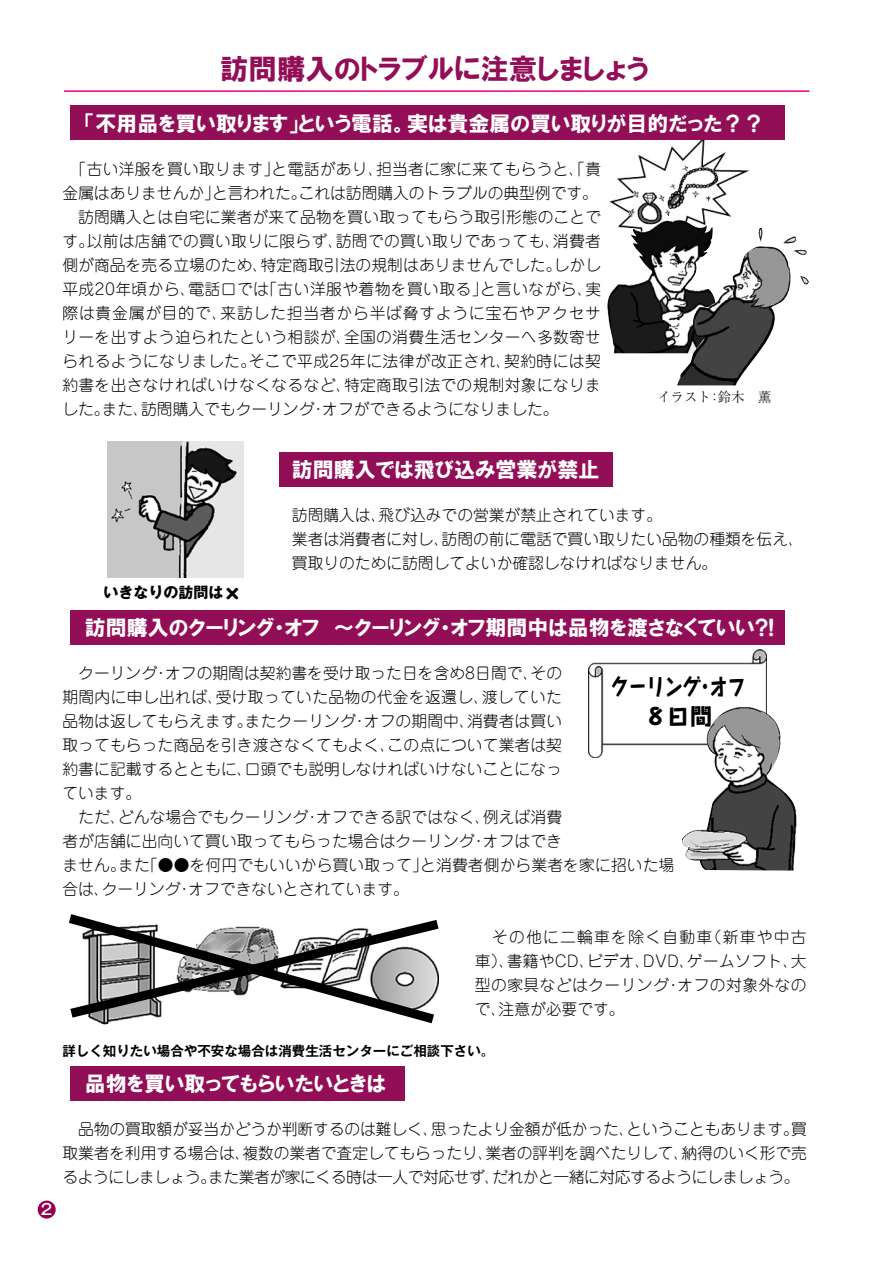
<style>
.page{position:relative;width:893px;height:1263px;background:#fff}
.page>*{position:absolute;margin:0;border:0;box-sizing:border-box;transform-origin:0 0}
.t1{font:28.5px "HGP Soei Kakugothic UB";color:#920e57}
.t2{font:800 22.8px/30.3px "Taka Hand Std";color:#000;text-align:right;scale:.79 1}
.t3{font:21px "HGP Soei Kakugothic UB";color:#fff}
.t4{font:900 18px "Shin M Go Pro";color:#000}
.t5{font:300 15.75px/24px "Jun 101 Pro";letter-spacing:.005em;color:#000}
.t6{font:300 15.75px "Jun 101 Pro";letter-spacing:.025em;color:#000}
.t7{font:300 15.75px "Jun 101 Pro";letter-spacing:-.025em;color:#000}
.t8{font:300 15.75px "Jun 101 Pro";letter-spacing:.055em;color:#000}
.t9{font:300 15.75px/24px "Jun 101 Pro";letter-spacing:.03em;color:#000}
.t10{font:300 15.75px/24px "Jun 101 Pro";letter-spacing:.08em;color:#000}
.t11{font:700 15px "Gothic MB101 Pro";color:#000}
.t12{font:500 15px "Gothic MB101 Pro";color:#fff}
.t13{font:700 13.5px "Gothic MB101 Pro De";color:#000}
.t14{font:300 13.5px "Ryumin Pro";color:#000}
</style>
<div class="page">
<img style="left:589px;top:650px;width:177px;height:108px">
<img style="left:682px;top:706px;width:115px;height:164px">
<img style="left:107px;top:441px;width:137px;height:137px">
<img style="left:609px;top:140px;width:140px;height:80px">
<img style="left:628px;top:165px;width:91px;height:55px">
<img style="left:607px;top:220px;width:106px;height:133px">
<img style="left:677px;top:228px;width:132px;height:157px">
<div style="left:71px;top:610px;width:714px;height:35px;background:#920e57"></div>
<div style="left:71px;top:1066px;width:334px;height:35px;background:#920e57"></div>
<div style="left:279px;top:453px;width:333px;height:34px;background:#920e57"></div>
<div style="left:71px;top:105px;width:714px;height:35px;background:#920e57"></div>
<div style="left:38px;top:1200px;width:18px;height:18px;background:#910050;border-radius:50%"></div>
<hr style="left:64px;top:90px;width:745px;height:2px;background:#e4007f">
<svg style="left:68px;top:914px;width:371px;height:111px"></svg>
<h1 class="t1" style="left:220px;top:54px;width:430px">訪問購入のトラブルに注意しましょう</h1>
<h3 class="t3" style="left:85px;top:113px;width:681px">「不用品を買い取ります」という電話。実は貴金属の買い取りが目的だった??</h3>
<p class="t5" style="left:376px;top:155px;width:226px">担当者に家に来てもらうと、「貴</p>
<p class="t5" style="left:272px;top:155px;width:114px">と電話があり、</p>
<p class="t5" style="left:62px;top:155px;width:218px">　「古い洋服を買い取ります」</p>
<p class="t5" style="left:299px;top:179px;width:301px">これは訪問購入のトラブルの典型例です。</p>
<p class="t5" style="left:62px;top:179px;width:159px">金属はありませんか」</p>
<p class="t5" style="left:62px;top:203px;width:540px">　訪問購入とは自宅に業者が来て品物を買い取ってもらう取引形態のことで</p>
<p class="t5" style="left:553px;top:227px;width:49px">消費者</p>
<p class="t5" style="left:212px;top:179px;width:96px">と言われた。</p>
<p class="t5" style="left:87px;top:227px;width:258px">以前は店舗での買い取りに限らず、</p>
<p class="t5" style="left:336px;top:227px;width:226px">訪問での買い取りであっても、</p>
<p class="t5" style="left:62px;top:227px;width:33px">す。</p>
<p class="t5" style="left:62px;top:251px;width:207px">側が商品を売る立場のため、</p>
<p class="t5" style="left:261px;top:251px;width:302px">特定商取引法の規制はありませんでした。</p>
<p class="t5" style="left:554px;top:251px;width:49px">しかし</p>
<p class="t6" style="left:480px;top:276px;width:123px">と言いながら実、</p>
<p class="t6" style="left:261px;top:276px;width:228px">「古い洋服や着物を買い取る」</p>
<p class="t6" style="left:62px;top:276px;width:135px">平成20年頃から、</p>
<p class="t5" style="left:188px;top:275px;width:82px">電話口では</p>
<p class="t8" style="left:220px;top:300px;width:382px">来訪した担当者から半ば脅すように宝石やアクセサ</p>
<p class="t8" style="left:62px;top:300px;width:167px">際は貴金属が目的で、</p>
<p class="t5" style="left:62px;top:323px;width:291px">リーを出すよう迫られたという相談が、</p>
<p class="t5" style="left:344px;top:323px;width:258px">全国の消費生活センターへ多数寄せ</p>
<p class="t6" style="left:249px;top:348px;width:264px">そこで平成25年に法律が改正され、</p>
<p class="t5" style="left:504px;top:347px;width:98px">契約時には契</p>
<p class="t6" style="left:62px;top:348px;width:195px">られるようになりました。</p>
<p class="t5" style="left:322px;top:371px;width:238px;text-indent:-260px">約書を出さなければいけなくなるなど、<br>オフができるようになりました。</p>
<p class="t5" style="left:344px;top:371px;width:258px">特定商取引法での規制対象になりま</p>
<p class="t5" style="left:141px;top:395px;width:175px">訪問購入でもクーリング</p>
<p class="t5" style="left:62px;top:395px;width:49px">した。</p>
<p class="t5" style="left:102px;top:395px;width:49px">また、</p>
<p class="t5" style="left:310px;top:395px;width:17px">・</p>
<p class="t14" style="left:718px;top:386px;width:55px">鈴木　薫</p>
<p class="t14" style="left:657px;top:386px;width:55px">イラスト</p>
<p class="t14" style="left:708px;top:386px;width:15px">：</p>
<h3 class="t3" style="left:292px;top:459px;width:309px">訪問購入では飛び込み営業が禁止</h3>
<p class="t5" style="left:379px;top:501px;width:285px">飛び込みでの営業が禁止されています。</p>
<p class="t5" style="left:292px;top:501px;width:96px">訪問購入は、</p>
<p class="t11" style="left:104px;top:580px;width:121px">いきなりの訪問は</p>
<p class="t4" style="left:224px;top:579px;width:19px">×</p>
<p class="t5" style="left:442px;top:525px;width:364px">訪問の前に電話で買い取りたい品物の種類を伝え、</p>
<p class="t5" style="left:292px;top:525px;width:427px">業者は消費者に対し、<br>買取りのために訪問してよいか確認しなければなりません。</p>
<h3 class="t3" style="left:85px;top:617px;width:691px">訪問購入のクーリング・オフ　～クーリング・オフ期間中は品物を渡さなくていい?!</h3>
<p class="t5" style="left:531px;top:659px;width:33px">その</p>
<p class="t5" style="left:62px;top:659px;width:96px">　クーリング</p>
<p class="t5" style="left:165px;top:659px;width:375px">オフの期間は契約書を受け取った日を含め8日間で、</p>
<p class="t5" style="left:153px;top:659px;width:17px">・</p>
<h2 class="t2" style="left:611px;top:669px;width:172px">クーリングオフ</h2>
<h2 class="t2" style="left:644px;top:669px;width:90px">・<br>８日間</h2>
<p class="t6" style="left:62px;top:684px;width:162px">期間内に申し出れば、</p>
<p class="t6" style="left:216px;top:684px;width:275px">受け取っていた品物の代金を返還し、</p>
<p class="t5" style="left:482px;top:683px;width:82px">渡していた</p>
<p class="t5" style="left:245px;top:707px;width:112px">またクーリング</p>
<p class="t5" style="left:364px;top:707px;width:112px">オフの期間中、</p>
<p class="t5" style="left:467px;top:707px;width:97px">消費者は買い</p>
<p class="t5" style="left:62px;top:707px;width:192px">品物は返してもらえます。</p>
<p class="t5" style="left:352px;top:707px;width:17px">・</p>
<p class="t5" style="left:388px;top:731px;width:176px">この点について業者は契</p>
<p class="t5" style="left:245px;top:731px;width:319px;text-indent:-182px">取ってもらった商品を引き渡さなくてもよく、<br>口頭でも説明しなければいけないことになっ</p>
<p class="t5" style="left:62px;top:755px;width:192px">約書に記載するとともに、ています。</p>
<p class="t5" style="left:483px;top:803px;width:81px">例えば消費</p>
<p class="t5" style="left:118px;top:803px;width:192px">どんな場合でもクーリング</p>
<p class="t5" style="left:62px;top:803px;width:65px">　ただ、</p>
<p class="t5" style="left:316px;top:803px;width:176px">オフできる訳ではなく、</p>
<p class="t5" style="left:304px;top:803px;width:17px">・</p>
<p class="t5" style="left:420px;top:827px;width:256px;text-indent:-358px">者が店舗に出向いて買い取ってもらった場合はクーリング<br>と消費者側から業者を家に招いた場</p>
<p class="t5" style="left:483px;top:827px;width:81px">オフはでき</p>
<p class="t5" style="left:471px;top:827px;width:17px">・</p>
<p class="t5" style="left:142px;top:851px;width:287px">「●●を何円でもいいから買い取って」</p>
<p class="t5" style="left:118px;top:851px;width:33px">また</p>
<p class="t5" style="left:62px;top:851px;width:65px">ません。</p>
<p class="t5" style="left:102px;top:875px;width:80px">クーリング</p>
<p class="t5" style="left:62px;top:875px;width:49px">合は、</p>
<p class="t5" style="left:188px;top:875px;width:222px">オフできないとされています。</p>
<p class="t5" style="left:177px;top:875px;width:17px">・</p>
<p class="t10" style="left:687px;top:923px;width:121px;text-indent:-212px">　その他に二輪車を除く自動車<br>ゲームソフト大、</p>
<p class="t5" style="left:706px;top:923px;width:102px">（新車や中古</p>
<p class="t5" style="left:587px;top:947px;width:65px">ビデオ、</p>
<p class="t5" style="left:475px;top:947px;width:41px">車）、</p>
<p class="t5" style="left:507px;top:947px;width:89px">書籍やCD、</p>
<p class="t5" style="left:643px;top:947px;width:54px">DVD、</p>
<p class="t9" style="left:499px;top:971px;width:172px;text-indent:-24px">型の家具などはクーリング注意が必要です。</p>
<p class="t9" style="left:678px;top:971px;width:131px">オフの対象外なの</p>
<p class="t5" style="left:665px;top:971px;width:17px">・</p>
<p class="t5" style="left:475px;top:995px;width:33px">で、</p>
<p class="t13" style="left:62px;top:1040px;width:433px">詳しく知りたい場合や不安な場合は消費生活センターにご相談下さい。</p>
<h3 class="t3" style="left:85px;top:1073px;width:303px">品物を買い取ってもらいたいときは</h3>
<p class="t12" style="left:41px;top:1197px;width:13px">2</p>
<p class="t5" style="left:62px;top:1115px;width:378px">　品物の買取額が妥当かどうか判断するのは難しく、</p>
<p class="t5" style="left:431px;top:1115px;width:205px">思ったより金額が低かった、</p>
<p class="t5" style="left:627px;top:1115px;width:182px">ということもあります買。</p>
<p class="t5" style="left:62px;top:1139px;width:190px">取業者を利用する場合は、</p>
<p class="t5" style="left:243px;top:1139px;width:252px">複数の業者で査定してもらったり、</p>
<p class="t5" style="left:485px;top:1139px;width:205px">業者の評判を調べたりして、</p>
<p class="t5" style="left:681px;top:1139px;width:127px">納得のいく形で売</p>
<p class="t7" style="left:62px;top:1164px;width:439px">るようにしましょうまた業者が家にくる時は一人で対応せず、</p>
<p class="t7" style="left:492px;top:1164px;width:309px">だれかと一緒に対応するようにしましょう。</p>
<p class="t5" style="left:201px;top:1163px;width:17px">。</p>
</div>
